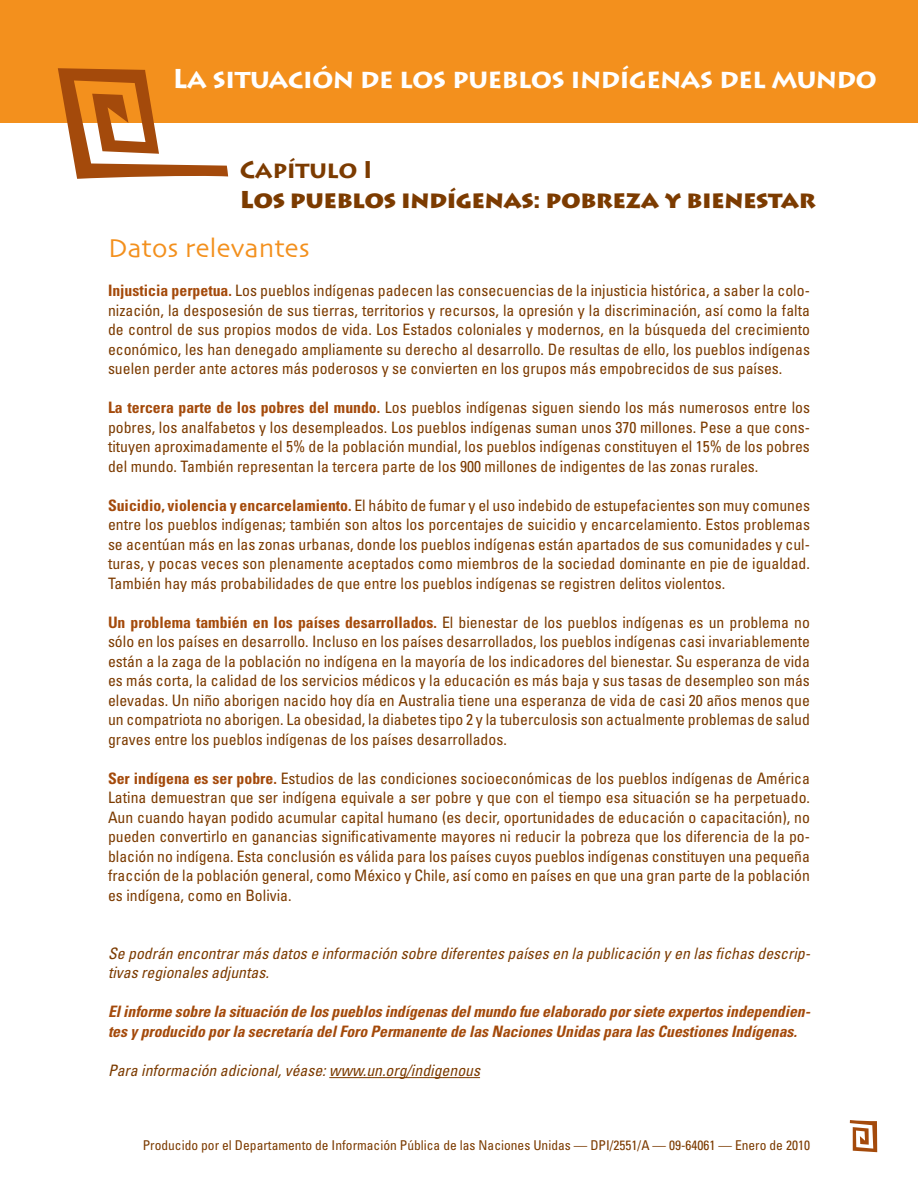
<style>
.page{position:relative;width:918px;height:1188px;background:#fff}
.page>*{position:absolute;margin:0;border:0;box-sizing:border-box;transform-origin:0 0}
.t1{font:700 27px "Lithos Pro";letter-spacing:-.03em;color:#fff}
.t2{font:27px "Skia";color:#f3901d}
.t3{font:900 24px "Lithos Pro";letter-spacing:-.02em;color:#7c3b00}
.t4{font:700 24px "Lithos Pro";letter-spacing:-.02em;color:#7c3b00}
.t5{font:condensed 15.75px/19.5px "Univers LT Std";color:#7c3b00;text-align:justify}
.t6{font:italic 700 condensed 15.75px/19.5px "Univers LT Std";letter-spacing:-.005em;color:#a44a0b}
.t7{font:italic condensed 15.75px/19.5px "Univers LT Std";color:#7c3b00}
.t8{font:condensed 13.5px "Univers LT Std";color:#7c3b00}
.s1{font-weight:700;color:#a44a0b}
</style>
<div class="page">
<div style="left:0;top:0;width:918px;height:123px;background:#f3901d"></div>
<svg style="left:58px;top:68px;width:170px;height:111px"></svg>
<svg style="left:850px;top:1120px;width:27px;height:32px"></svg>
<hr style="left:329px;top:1077px;width:151px;height:1px;background:#7c3b00">
<h1 class="t1" style="left:172px;top:63px;width:706px">La situación de los pueblos indígenas del mundo</h1>
<h2 class="t4" style="left:240px;top:155px;width:135px">Capítulo I</h2>
<h2 class="t3" style="left:240px;top:185px;width:577px">Los pueblos indígenas: pobreza y bienestar</h2>
<h1 class="t2" style="left:108px;top:232px;width:203px">Datos relevantes</h1>
<p class="t5" style="left:108px;top:280px;width:704px"><span class="s1">Injusticia perpetua.</span> Los pueblos indígenas padecen las consecuencias de la injusticia histórica, a saber la colo&shy;nización, la desposesión de sus tierras, territorios y recursos, la opresión y la discriminación, así como la falta de control de sus propios modos de vida. Los Estados coloniales y modernos, en la búsqueda del crecimiento económico, les han denegado ampliamente su derecho al desarrollo. De resultas de ello, los pueblos indígenas suelen perder ante actores más poderosos y se convierten en los grupos más empobrecidos de sus países.</p>
<p class="t5" style="left:108px;top:397px;width:704px"><span class="s1">La tercera parte de los pobres del mundo.</span> Los pueblos indígenas siguen siendo los más numerosos entre los pobres, los analfabetos y los desempleados. Los pueblos indígenas suman unos 370 millones. Pese a que cons&shy;tituyen aproximadamente el 5% de la población mundial, los pueblos indígenas constituyen el 15% de los pobres del mundo. También representan la tercera parte de los 900 millones de indigentes de las zonas rurales.</p>
<p class="t5" style="left:108px;top:495px;width:704px"><span class="s1">Suicidio, violencia y encarcelamiento.</span> El hábito de fumar y el uso indebido de estupefacientes son muy comunes entre los pueblos indígenas; también son altos los porcentajes de suicidio y encarcelamiento. Estos problemas se acentúan más en las zonas urbanas, donde los pueblos indígenas están apartados de sus comunidades y cul&shy;turas, y pocas veces son plenamente aceptados como miembros de la sociedad dominante en pie de igualdad.<br>También hay más probabilidades de que entre los pueblos indígenas se registren delitos violentos.</p>
<p class="t5" style="left:108px;top:612px;width:704px"><span class="s1">Un problema también en los países desarrollados.</span> El bienestar de los pueblos indígenas es un problema no sólo en los países en desarrollo. Incluso en los países desarrollados, los pueblos indígenas casi invariablemente están a la zaga de la población no indígena en la mayoría de los indicadores del bienestar. Su esperanza de vida es más corta, la calidad de los servicios médicos y la educación es más baja y sus tasas de desempleo son más elevadas. Un niño aborigen nacido hoy día en Australia tiene una esperanza de vida de casi 20 años menos que un compatriota no aborigen. La obesidad, la diabetes tipo 2 y la tuberculosis son actualmente problemas de salud graves entre los pueblos indígenas de los países desarrollados.</p>
<p class="t5" style="left:108px;top:768px;width:704px"><span class="s1">Ser indígena es ser pobre.</span> Estudios de las condiciones socioeconómicas de los pueblos indígenas de América Latina demuestran que ser indígena equivale a ser pobre y que con el tiempo esa situación se ha perpetuado.<br>Aun cuando hayan podido acumular capital humano (es decir, oportunidades de educación o capacitación), no pueden convertirlo en ganancias significativamente mayores ni reducir la pobreza que los diferencia de la po&shy;blación no indígena. Esta conclusión es válida para los países cuyos pueblos indígenas constituyen una pequeña fracción de la población general, como México y Chile, así como en países en que una gran parte de la población es indígena, como en Bolivia.</p>
<p class="t7" style="left:108px;top:944px;width:704px">Se podrán encontrar más datos e información sobre diferentes países en la publicación y en las fichas descrip&shy;tivas regionales adjuntas.</p>
<p class="t6" style="left:108px;top:1002px;width:704px">El informe sobre la situación de los pueblos indígenas del mundo fue elaborado por siete expertos independien&shy;tes y producido por la secretaría del Foro Permanente de las Naciones Unidas para las Cuestiones Indígenas.</p>
<p class="t7" style="left:108px;top:1061px;width:374px">Para información adicional, véase: www.un.org/indigenous</p>
<p class="t8" style="left:143px;top:1136px;width:669px">Producido por el Departamento de Información Pública de las Naciones Unidas — DPI/2551/A — 09-64061 — Enero de 2010</p>
</div>
